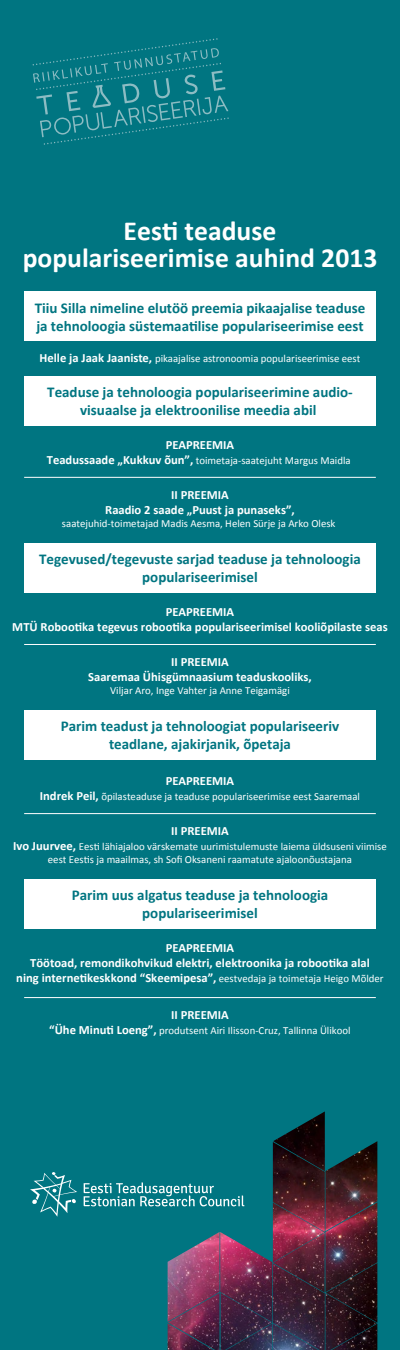
<style>
.page{position:relative;width:400px;height:1350px;background:#007581}
.page>*{position:absolute;margin:0;border:0;box-sizing:border-box;transform-origin:0 0}
.t1{font:700 27.62px/27.5px "Calibri";color:#fff;text-align:center}
.t2{font:700 15px/18px "Calibri";color:#007581;text-align:center}
.t3{font:700 12.62px/15.1px "Calibri";color:#fff;text-align:center}
.t4{font:10.75px/13px "Calibri";color:#fff;text-align:center}
.s1{font-weight:700;font-size:12.62px}
.s2{font-weight:400;font-size:10.75px}
</style>
<div class="page">
<img style="left:168px;top:1111px;width:209px;height:239px">
<div style="left:24px;top:291px;width:352px;height:50px;background:#fff"></div>
<div style="left:24px;top:376px;width:352px;height:50px;background:#fff"></div>
<hr style="left:24px;top:477px;width:352px;height:1px;background:#fff">
<div style="left:24px;top:543px;width:352px;height:50px;background:#fff"></div>
<hr style="left:24px;top:644px;width:352px;height:1px;background:#fff">
<div style="left:24px;top:710px;width:352px;height:50px;background:#fff"></div>
<hr style="left:24px;top:813px;width:352px;height:1px;background:#fff">
<div style="left:24px;top:879px;width:352px;height:50px;background:#fff"></div>
<hr style="left:24px;top:997px;width:352px;height:1px;background:#fff">
<svg style="left:33px;top:38px;width:196px;height:107px"></svg>
<svg style="left:84px;top:1182px;width:160px;height:24px"></svg>
<svg style="left:30px;top:1172px;width:47px;height:45px"></svg>
<h1 class="t1" style="left:23px;top:216px;width:356px">Eesti teaduse populariseerimise auhind 2013</h1>
<h2 class="t2" style="left:35px;top:298px;width:332px;text-align:left">Tiiu Silla nimeline elutöö preemia pikaajalise teaduse ja tehnoloogia süstemaatilise populariseerimise eest</h2>
<p class="t4" style="left:40px;top:351px;width:322px"><span class="s1">Helle ja Jaak Jaaniste,</span> pikaajalise astronoomia populariseerimise eest</p>
<h2 class="t2" style="left:47px;top:382px;width:307px">Teaduse ja tehnoloogia populariseerimine audio&shy;visuaalse ja elektroonilise meedia abil</h2>
<p class="t3" style="left:166px;top:437px;width:70px">PEAPREEMIA</p>
<p class="t4" style="left:47px;top:453px;width:305px"><span class="s1">Teadussaade „Kukkuv õun”,</span> toimetaja-saatejuht Margus Maidla</p>
<p class="t3" style="left:105px;top:486px;width:191px">II PREEMIA<br>Raadio 2 saade „Puust ja punaseks”,</p>
<p class="t4" style="left:62px;top:516px;width:275px">saatejuhid-toimetajad Madis Aesma, Helen Sürje ja Arko Olesk</p>
<h2 class="t2" style="left:39px;top:549px;width:323px">Tegevused/tegevuste sarjad teaduse ja tehnoloogia populariseerimisel</h2>
<p class="t3" style="left:12px;top:604px;width:377px">PEAPREEMIA<br>MTÜ Robootika tegevus robootika populariseerimisel kooliõpilaste seas</p>
<p class="t3" style="left:88px;top:653px;width:225px">II PREEMIA<br>Saaremaa Ühisgümnaasium teaduskooliks,</p>
<p class="t4" style="left:110px;top:683px;width:181px">Viljar Aro, Inge Vahter ja Anne Teigamägi</p>
<h2 class="t2" style="left:61px;top:717px;width:280px">Parim teadust ja tehnoloogiat populariseeriv teadlane, ajakirjanik, õpetaja</h2>
<p class="t3" style="left:166px;top:773px;width:70px">PEAPREEMIA</p>
<p class="t4" style="left:40px;top:790px;width:322px"><span class="s1">Indrek Peil,</span> õpilasteaduse ja teaduse populariseerimise eest Saaremaal</p>
<p class="t3" style="left:171px;top:823px;width:59px">II PREEMIA</p>
<p class="t4" style="left:13px;top:840px;width:375px"><span class="s1">Ivo Juurvee,</span> Eesti lähiajaloo värskemate uurimistulemuste laiema üldsuseni viimise eest Eestis ja maailmas, sh Sofi Oksaneni raamatute ajaloonõustajana</p>
<h2 class="t2" style="left:72px;top:886px;width:258px">Parim uus algatus teaduse ja tehnoloogia populariseerimisel</h2>
<p class="t3" style="left:16px;top:940px;width:369px">PEAPREEMIA<br>Töötoad, remondikohvikud elektri, elektroonika ja robootika alal<br>ning internetikeskkond “Skeemipesa”, <span class="s2">eestvedaja ja toimetaja Heigo Mõlder</span></p>
<p class="t3" style="left:171px;top:1007px;width:59px">II PREEMIA</p>
<p class="t4" style="left:49px;top:1024px;width:303px"><span class="s1">“Ühe Minuti Loeng”,</span> produtsent Airi Ilisson-Cruz, Tallinna Ülikool</p>
</div>
